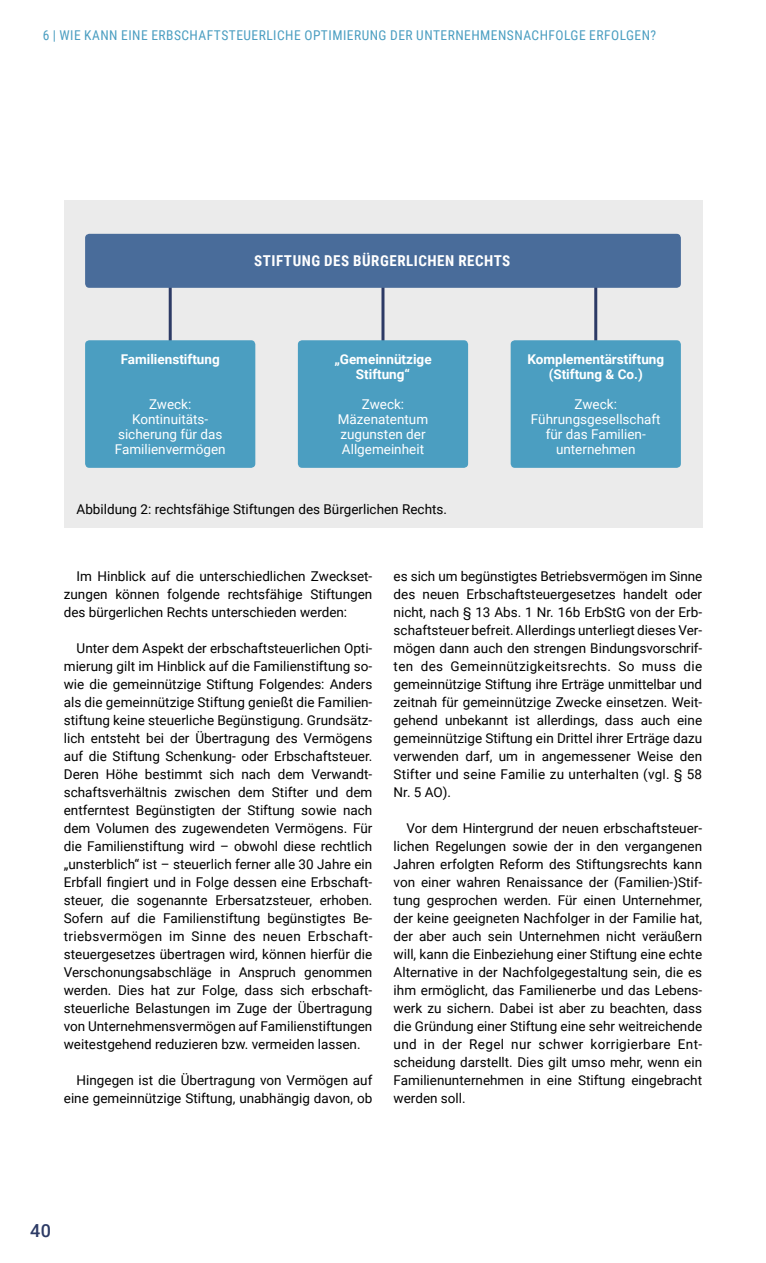
<style>
.page{position:relative;width:766px;height:1263px;background:#fff}
.page>*{position:absolute;margin:0;border:0;box-sizing:border-box;transform-origin:0 0}
.t1{font:500 18px "Roboto";color:#2c3a65}
.t2{font:700 15px "Roboto Condensed";letter-spacing:.035em;color:#fff}
.t3{font:13.5px/18px "Roboto";color:#000;text-align:justify}
.t4{font:13.5px/15px "Roboto";color:#fff;text-align:center}
.t5{font:13.5px "Roboto Condensed";letter-spacing:.035em;color:#4b9ec1}
.t6{font:700 13.5px/15px "Roboto";color:#fff;text-align:center}
</style>
<div class="page">
<hr style="left:765px;top:0;width:1px;height:1263px;background:#ebebeb">
<div style="left:64px;top:200px;width:638px;height:327px;background:#ebebeb"></div>
<hr style="left:169px;top:271px;width:3px;height:89px;background:#2c3a65">
<hr style="left:381px;top:271px;width:3px;height:89px;background:#2c3a65">
<hr style="left:594px;top:271px;width:3px;height:89px;background:#2c3a65">
<div style="left:85px;top:340px;width:170px;height:128px;background:#4b9ec1;border-radius:4px"></div>
<div style="left:298px;top:340px;width:170px;height:128px;background:#4b9ec1;border-radius:4px"></div>
<div style="left:510px;top:340px;width:170px;height:128px;background:#4b9ec1;border-radius:4px"></div>
<div style="left:85px;top:234px;width:595px;height:54px;background:#496c9a;border-radius:4px"></div>
<p class="t5" style="left:43px;top:26px;width:614px">6 | WIE KANN EINE ERBSCHAFTSTEUERLICHE OPTIMIERUNG DER UNTERNEHMENSNACHFOLGE ERFOLGEN?</p>
<p class="t2" style="left:254px;top:251px;width:257px">STIFTUNG DES BÜRGERLICHEN RECHTS</p>
<p class="t6" style="left:121px;top:351px;width:100px">Familienstiftung</p>
<p class="t4" style="left:115px;top:396px;width:112px">Zweck:<br>Kontinuitäts&shy;sicherung für das<br>Familienvermögen</p>
<p class="t6" style="left:334px;top:351px;width:99px">„Gemeinnützige<br>Stiftung“</p>
<p class="t4" style="left:338px;top:396px;width:92px">Zweck:<br>Mäzenatentum zugunsten der<br>Allgemeinheit</p>
<p class="t3" style="left:77px;top:500px;width:372px">Abbildung 2: rechtsfähige Stiftungen des Bürgerlichen Rechts.</p>
<p class="t6" style="left:527px;top:351px;width:138px">Komplementärstiftung (Stiftung &amp; Co.)</p>
<p class="t4" style="left:531px;top:396px;width:131px">Zweck:<br>Führungsgesellschaft für das Familien&shy;unternehmen</p>
<p class="t3" style="left:64px;top:567px;width:310px;text-indent:13px">Im Hinblick auf die unterschiedlichen Zweckset&shy;zungen können folgende rechtsfähige Stiftungen des bürgerlichen Rechts unterschieden werden:</p>
<p class="t3" style="left:64px;top:639px;width:310px;text-indent:13px">Unter dem Aspekt der erbschaftsteuerlichen Opti&shy;mierung gilt im Hinblick auf die Familienstiftung so&shy;wie die gemeinnützige Stiftung Folgendes: Anders als die gemeinnützige Stiftung genießt die Familien&shy;stiftung keine steuerliche Begünstigung. Grundsätz&shy;lich entsteht bei der Übertragung des Vermögens auf die Stiftung Schenkung- oder Erbschaftsteuer.<br>Deren Höhe bestimmt sich nach dem Verwandt&shy;schaftsverhältnis zwischen dem Stifter und dem entferntest Begünstigten der Stiftung sowie nach dem Volumen des zugewendeten Vermögens. Für die Familienstiftung wird – obwohl diese rechtlich „unsterblich“ ist – steuerlich ferner alle 30 Jahre ein Erbfall fingiert und in Folge dessen eine Erbschaft&shy;steuer, die sogenannte Erbersatzsteuer, erhoben.<br>Sofern auf die Familienstiftung begünstigtes Be&shy;triebsvermögen im Sinne des neuen Erbschaft&shy;steuergesetzes übertragen wird, können hierfür die Verschonungsabschläge in Anspruch genommen werden. Dies hat zur Folge, dass sich erbschaft&shy;steuerliche Belastungen im Zuge der Übertragung von Unternehmensvermögen auf Familienstiftungen weitestgehend reduzieren bzw. vermeiden lassen.</p>
<p class="t3" style="left:64px;top:1071px;width:310px;text-align:right">Hingegen ist die Übertragung von Vermögen auf eine gemeinnützige Stiftung, unabhängig davon, ob</p>
<p class="t3" style="left:393px;top:567px;width:310px">es sich um begünstigtes Betriebsvermögen im Sinne des neuen Erbschaftsteuergesetzes handelt oder nicht, nach § 13 Abs. 1 Nr. 16b ErbStG von der Erb&shy;schaftsteuer befreit. Allerdings unterliegt dieses Ver&shy;mögen dann auch den strengen Bindungsvorschrif&shy;ten des Gemeinnützigkeitsrechts. So muss die gemeinnützige Stiftung ihre Erträge unmittelbar und zeitnah für gemeinnützige Zwecke einsetzen. Weit&shy;gehend unbekannt ist allerdings, dass auch eine gemeinnützige Stiftung ein Drittel ihrer Erträge dazu verwenden darf, um in angemessener Weise den Stifter und seine Familie zu unterhalten (vgl. § 58<br>Nr. 5 AO).</p>
<p class="t3" style="left:393px;top:819px;width:310px;text-indent:13px">Vor dem Hintergrund der neuen erbschaftsteuer&shy;lichen Regelungen sowie der in den vergangenen Jahren erfolgten Reform des Stiftungsrechts kann von einer wahren Renaissance der (Familien-)Stif&shy;tung gesprochen werden. Für einen Unternehmer, der keine geeigneten Nachfolger in der Familie hat, der aber auch sein Unternehmen nicht veräußern will, kann die Einbeziehung einer Stiftung eine echte Alternative in der Nachfolgegestaltung sein, die es ihm ermöglicht, das Familienerbe und das Lebens&shy;werk zu sichern. Dabei ist aber zu beachten, dass die Gründung einer Stiftung eine sehr weitreichende und in der Regel nur schwer korrigierbare Ent&shy;scheidung darstellt. Dies gilt umso mehr, wenn ein Familienunternehmen in eine Stiftung eingebracht werden soll.</p>
<h1 class="t1" style="left:30px;top:1218px;width:23px">40</h1>
</div>
